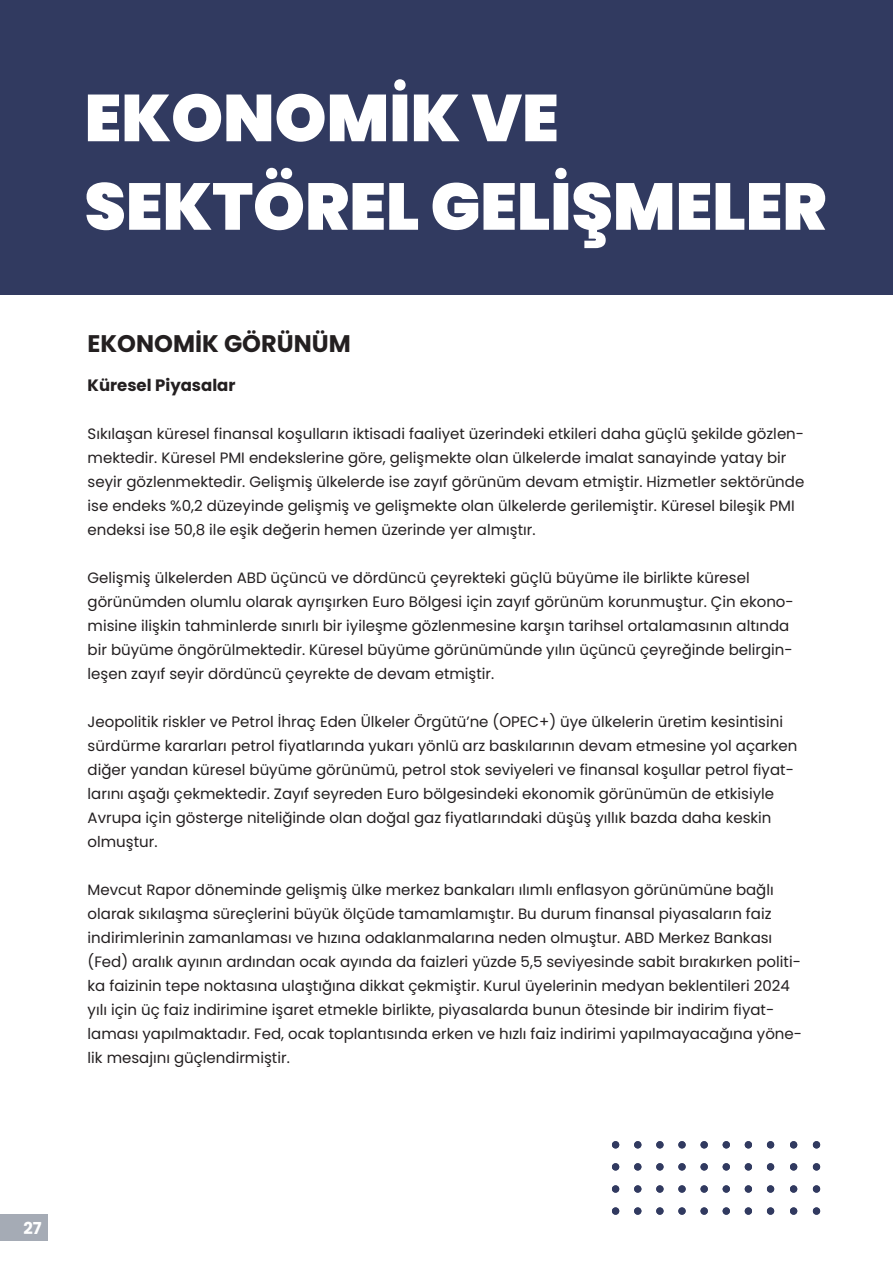
<style>
.page{position:relative;width:893px;height:1263px;background:#fff}
.page>*{position:absolute;margin:0;border:0;box-sizing:border-box;transform-origin:0 0}
.t1{font:900 66px/88.5px "Poppins";color:#fff}
.t2{font:700 24px "Poppins";color:#231f20}
.t3{font:700 16.5px "Poppins";color:#231f20}
.t4{font:700 16.5px "Poppins";color:#fff}
.t5{font:15px/24px "Poppins";color:#231f20}
</style>
<div class="page">
<div style="left:0;top:0;width:893px;height:294px;background:#313a60"></div>
<svg style="left:767px;top:1141px;width:7px;height:7px"></svg>
<svg style="left:767px;top:1163px;width:7px;height:7px"></svg>
<svg style="left:767px;top:1185px;width:7px;height:7px"></svg>
<svg style="left:767px;top:1207px;width:7px;height:8px"></svg>
<svg style="left:790px;top:1141px;width:7px;height:7px"></svg>
<svg style="left:790px;top:1163px;width:7px;height:7px"></svg>
<svg style="left:790px;top:1185px;width:7px;height:7px"></svg>
<svg style="left:790px;top:1207px;width:7px;height:8px"></svg>
<svg style="left:813px;top:1141px;width:7px;height:7px"></svg>
<svg style="left:813px;top:1163px;width:7px;height:7px"></svg>
<svg style="left:813px;top:1185px;width:7px;height:7px"></svg>
<svg style="left:813px;top:1207px;width:7px;height:8px"></svg>
<svg style="left:745px;top:1141px;width:7px;height:7px"></svg>
<svg style="left:745px;top:1163px;width:7px;height:7px"></svg>
<svg style="left:745px;top:1185px;width:7px;height:7px"></svg>
<svg style="left:745px;top:1207px;width:7px;height:8px"></svg>
<svg style="left:723px;top:1141px;width:7px;height:7px"></svg>
<svg style="left:723px;top:1163px;width:7px;height:7px"></svg>
<svg style="left:723px;top:1185px;width:7px;height:7px"></svg>
<svg style="left:723px;top:1207px;width:7px;height:8px"></svg>
<svg style="left:700px;top:1141px;width:8px;height:7px"></svg>
<svg style="left:700px;top:1163px;width:8px;height:7px"></svg>
<svg style="left:700px;top:1185px;width:8px;height:7px"></svg>
<svg style="left:700px;top:1207px;width:8px;height:8px"></svg>
<svg style="left:678px;top:1141px;width:8px;height:7px"></svg>
<svg style="left:678px;top:1163px;width:8px;height:7px"></svg>
<svg style="left:678px;top:1185px;width:8px;height:7px"></svg>
<svg style="left:678px;top:1207px;width:8px;height:8px"></svg>
<svg style="left:656px;top:1141px;width:7px;height:7px"></svg>
<svg style="left:656px;top:1163px;width:7px;height:7px"></svg>
<svg style="left:656px;top:1185px;width:7px;height:7px"></svg>
<svg style="left:656px;top:1207px;width:7px;height:8px"></svg>
<svg style="left:634px;top:1141px;width:7px;height:7px"></svg>
<svg style="left:634px;top:1163px;width:7px;height:7px"></svg>
<svg style="left:634px;top:1185px;width:7px;height:7px"></svg>
<svg style="left:634px;top:1207px;width:7px;height:8px"></svg>
<svg style="left:612px;top:1141px;width:7px;height:7px"></svg>
<svg style="left:612px;top:1163px;width:7px;height:7px"></svg>
<svg style="left:612px;top:1185px;width:7px;height:7px"></svg>
<svg style="left:612px;top:1207px;width:7px;height:8px"></svg>
<div style="left:0;top:1214px;width:48px;height:26px;background:#a5abb5"></div>
<h1 class="t1" style="left:85px;top:74px;width:743px">EKONOMİK VE<br>SEKTÖREL GELİŞMELER</h1>
<h2 class="t2" style="left:88px;top:330px;width:265px">EKONOMİK GÖRÜNÜM</h2>
<p class="t3" style="left:88px;top:375px;width:149px">Küresel Piyasalar</p>
<p class="t5" style="left:88px;top:422px;width:718px">Sıkılaşan küresel finansal koşulların iktisadi faaliyet üzerindeki etkileri daha güçlü şekilde gözlen&shy;mektedir. Küresel PMI endekslerine göre, gelişmekte olan ülkelerde imalat sanayinde yatay bir seyir gözlenmektedir. Gelişmiş ülkelerde ise zayıf görünüm devam etmiştir. Hizmetler sektöründe ise endeks %0,2 düzeyinde gelişmiş ve gelişmekte olan ülkelerde gerilemiştir. Küresel bileşik PMI endeksi ise 50,8 ile eşik değerin hemen üzerinde yer almıştır.</p>
<p class="t5" style="left:88px;top:566px;width:708px">Gelişmiş ülkelerden ABD üçüncü ve dördüncü çeyrekteki güçlü büyüme ile birlikte küresel görünümden olumlu olarak ayrışırken Euro Bölgesi için zayıf görünüm korunmuştur. Çin ekono&shy;misine ilişkin tahminlerde sınırlı bir iyileşme gözlenmesine karşın tarihsel ortalamasının altında bir büyüme öngörülmektedir. Küresel büyüme görünümünde yılın üçüncü çeyreğinde belirgin&shy;leşen zayıf seyir dördüncü çeyrekte de devam etmiştir.</p>
<p class="t5" style="left:88px;top:710px;width:711px">Jeopolitik riskler ve Petrol İhraç Eden Ülkeler Örgütü’ne (OPEC+) üye ülkelerin üretim kesintisini sürdürme kararları petrol fiyatlarında yukarı yönlü arz baskılarının devam etmesine yol açarken diğer yandan küresel büyüme görünümü, petrol stok seviyeleri ve finansal koşullar petrol fiyat&shy;larını aşağı çekmektedir. Zayıf seyreden Euro bölgesindeki ekonomik görünümün de etkisiyle Avrupa için gösterge niteliğinde olan doğal gaz fiyatlarındaki düşüş yıllık bazda daha keskin olmuştur.</p>
<p class="t5" style="left:88px;top:878px;width:716px">Mevcut Rapor döneminde gelişmiş ülke merkez bankaları ılımlı enflasyon görünümüne bağlı olarak sıkılaşma süreçlerini büyük ölçüde tamamlamıştır. Bu durum finansal piyasaların faiz indirimlerinin zamanlaması ve hızına odaklanmalarına neden olmuştur. ABD Merkez Bankası (Fed) aralık ayının ardından ocak ayında da faizleri yüzde 5,5 seviyesinde sabit bırakırken politi&shy;ka faizinin tepe noktasına ulaştığına dikkat çekmiştir. Kurul üyelerinin medyan beklentileri 2024 yılı için üç faiz indirimine işaret etmekle birlikte, piyasalarda bunun ötesinde bir indirim fiyat&shy;laması yapılmaktadır. Fed, ocak toplantısında erken ve hızlı faiz indirimi yapılmayacağına yöne&shy;lik mesajını güçlendirmiştir.</p>
<p class="t4" style="left:23px;top:1218px;width:20px">27</p>
</div>
